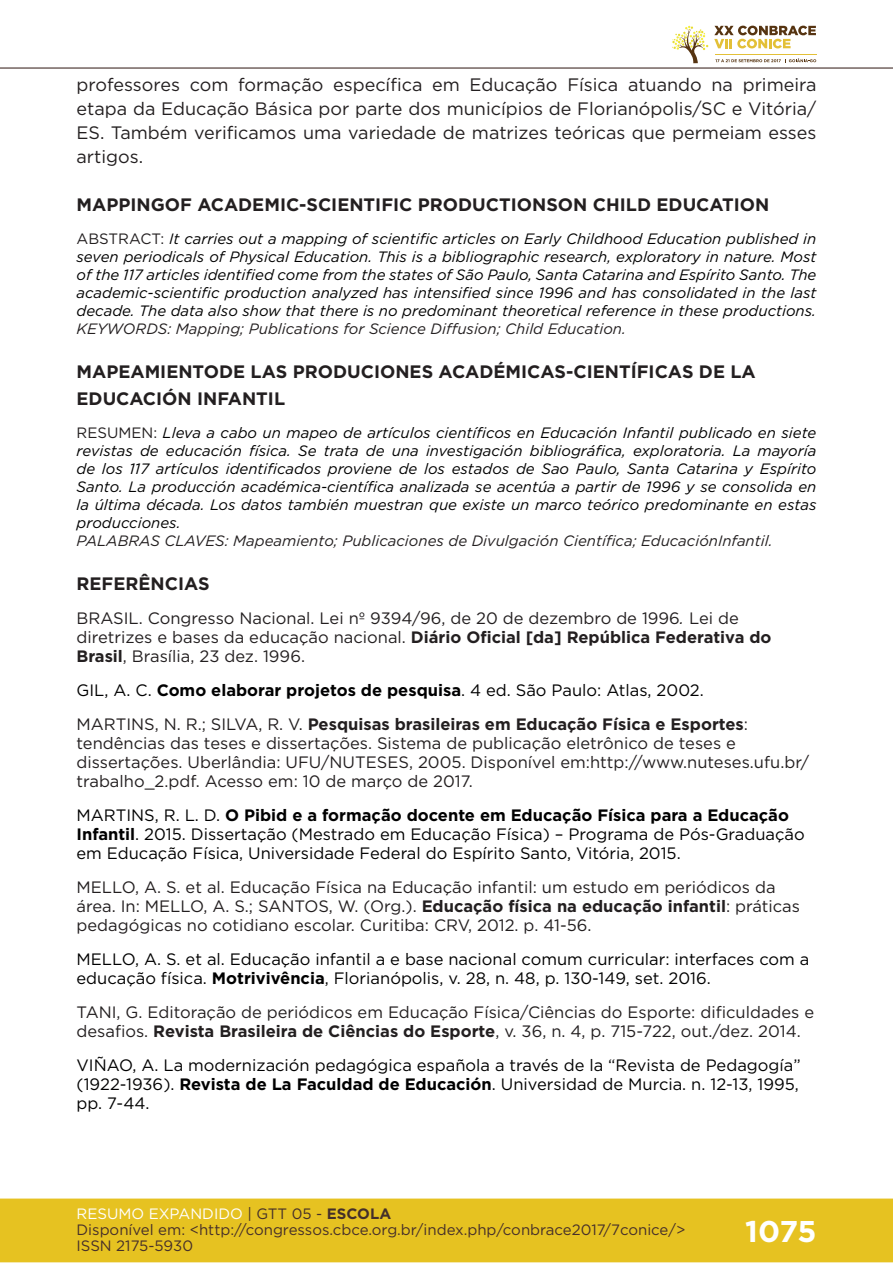
<style>
.page{position:relative;width:893px;height:1263px;background:#fff}
.page>*{position:absolute;margin:0;border:0;box-sizing:border-box;transform-origin:0 0}
.t1{font:700 30px "Gotham";color:#fff}
.t2{font:18px/24px "Gotham";color:#231f20;text-align:justify}
.t3{font:700 18px/27px "Gotham";color:#231f20}
.t4{font:16.5px/18.9px "Gotham";color:#231f20}
.t5{font:16.5px/18.9px "Gotham";color:#000001}
.t6{font:700 16.5px/33.9px "Gotham";color:#231f20}
.t7{font:italic 15px/18px "Gotham";color:#000001;text-align:justify}
.t8{font:italic 15px "Gotham";color:#231f20}
.t9{font:15px/16px "Gotham";color:#462f2a}
.s1{font-style:normal;color:#231f20}
.s2{font-style:italic}
.s3{font-weight:700}
.s4{font-weight:400;color:#000001}
.s5{color:#000001}
.s6{font-weight:400}
.s7{color:#fff}
.s8{color:#442f2a}
.s9{font-weight:700;color:#442f2a}
</style>
<div class="page">
<div style="left:0;top:1198px;width:893px;height:64px;background:#e6c221;border:2px solid #e6c221"></div>
<hr style="left:0;top:67px;width:893px;height:2px;background:#442f2a">
<svg style="left:672px;top:26px;width:144px;height:37px"></svg>
<p class="t2" style="left:77px;top:72px;width:741px">professores com formação específica em Educação Física atuando na primeira etapa da Educação Básica por parte dos municípios de Florianópolis/SC e Vitória/ ES. Também verificamos uma variedade de matrizes teóricas que permeiam esses artigos.</p>
<p class="t3" style="left:77px;top:191px;width:694px">MAPPINGOF ACADEMIC-SCIENTIFIC PRODUCTIONSON CHILD EDUCATION</p>
<p class="t7" style="left:77px;top:230px;width:741px"><span class="s1">ABSTRACT:</span> It carries out a mapping of scientific articles on Early Childhood Education published in seven periodicals of Physical Education. This is a bibliographic research, exploratory in nature. Most of the 117 articles identified come from the states of São Paulo, Santa Catarina and Espírito Santo. The academic-scientific production analyzed has intensified since 1996 and has consolidated in the last decade. The data also show that there is no predominant theoretical reference in these productions.</p>
<p class="t8" style="left:77px;top:319px;width:551px">KEYWORDS: Mapping; Publications for Science Diffusion; Child Education.</p>
<p class="t3" style="left:77px;top:358px;width:681px">MAPEAMIENTODE LAS PRODUCIONES ACADÉMICAS-CIENTÍFICAS DE LA<br>EDUCACIÓN INFANTIL</p>
<p class="t7" style="left:77px;top:424px;width:741px"><span class="s1">RESUMEN:</span> Lleva a cabo un mapeo de artículos científicos en Educación Infantil publicado en siete revistas de educación física. Se trata de una investigación bibliográfica, exploratoria. La mayoría de los 117 artículos identificados proviene de los estados de Sao Paulo, Santa Catarina y Espírito Santo. La producción académica-científica analizada se acentúa a partir de 1996 y se consolida en la última década. Los datos también muestran que existe un marco teórico predominante en estas producciones.</p>
<p class="t8" style="left:77px;top:531px;width:698px">PALABRAS CLAVES: Mapeamiento; Publicaciones de Divulgación Científica; EducaciónInfantil.</p>
<p class="t3" style="left:77px;top:570px;width:135px">REFERÊNCIAS</p>
<p class="t4" style="left:77px;top:609px;width:696px">BRASIL. Congresso Nacional. Lei nº 9394/96, de 20 de dezembro de 1996<span class="s2">.</span> Lei de diretrizes e bases da educação nacional. <span class="s3">Diário Oficial [da] República Federativa do<br>Brasil</span>, Brasília, 23 dez. 1996.</p>
<p class="t6" style="left:77px;top:673px;width:673px"><span class="s4">GIL, A. C.</span> <span class="s5">Como elaborar projetos de pesquisa</span><span class="s4">. 4 ed. São Paulo: Atlas, 2002.<br></span><span class="s6">MARTINS, N. R.; SILVA, R. V.</span> Pesquisas brasileiras em Educação Física e Esportes<span class="s6">:</span></p>
<p class="t4" style="left:77px;top:733px;width:734px">tendências das teses e dissertações. Sistema de publicação eletrônico de teses e dissertações. Uberlândia: UFU/NUTESES, 2005. Disponível em:http://www.nuteses.ufu.br/ trabalho_2.pdf. Acesso em: 10 de março de 2017.</p>
<p class="t5" style="left:77px;top:805px;width:730px">MARTINS, R. L. D. <span class="s3">O Pibid e a formação docente em Educação Física para a Educação<br>Infantil</span>. 2015. Dissertação (Mestrado em Educação Física) – Programa de Pós-Graduação em Educação Física, Universidade Federal do Espírito Santo, Vitória, 2015.</p>
<p class="t4" style="left:77px;top:877px;width:725px">MELLO, A. S. et al. Educação Física na Educação infantil: um estudo em periódicos da área. In: MELLO, A. S.; SANTOS, W. (Org.). <span class="s3">Educação física na educação infantil</span>: práticas pedagógicas no cotidiano escolar. Curitiba: CRV, 2012. p. 41-56.</p>
<p class="t5" style="left:77px;top:949px;width:734px">MELLO, A. S. et al. Educação infantil a e base nacional comum curricular: interfaces com a educação física. <span class="s3">Motrivivência</span>, Florianópolis, v. 28, n. 48, p. 130-149, set. 2016.</p>
<p class="t4" style="left:77px;top:1002px;width:739px">TANI, G. Editoração de periódicos em Educação Física/Ciências do Esporte: dificuldades e desafios. <span class="s3">Revista Brasileira de Ciências do Esporte</span>, v. 36, n. 4, p. 715-722, out./dez. 2014.</p>
<p class="t5" style="left:77px;top:1055px;width:726px;text-align:justify">VIÑAO, A. La modernización pedagógica española a través de la “Revista de Pedagogía” (1922-1936). <span class="s3">Revista de La Faculdad de Educación</span>. Universidad de Murcia. n. 12-13, 1995, pp. 7-44.</p>
<p class="t9" style="left:77px;top:1205px;width:610px"><span class="s7">RESUMO EXPANDIDO</span> <span class="s8">| GTT 05 -</span> <span class="s9">ESCOLA<br></span>Disponível em: &lt;http://congressos.cbce.org.br/index.php/conbrace2017/7conice/&gt;<br>ISSN 2175-5930</p>
<h1 class="t1" style="left:745px;top:1212px;width:73px">1075</h1>
</div>
